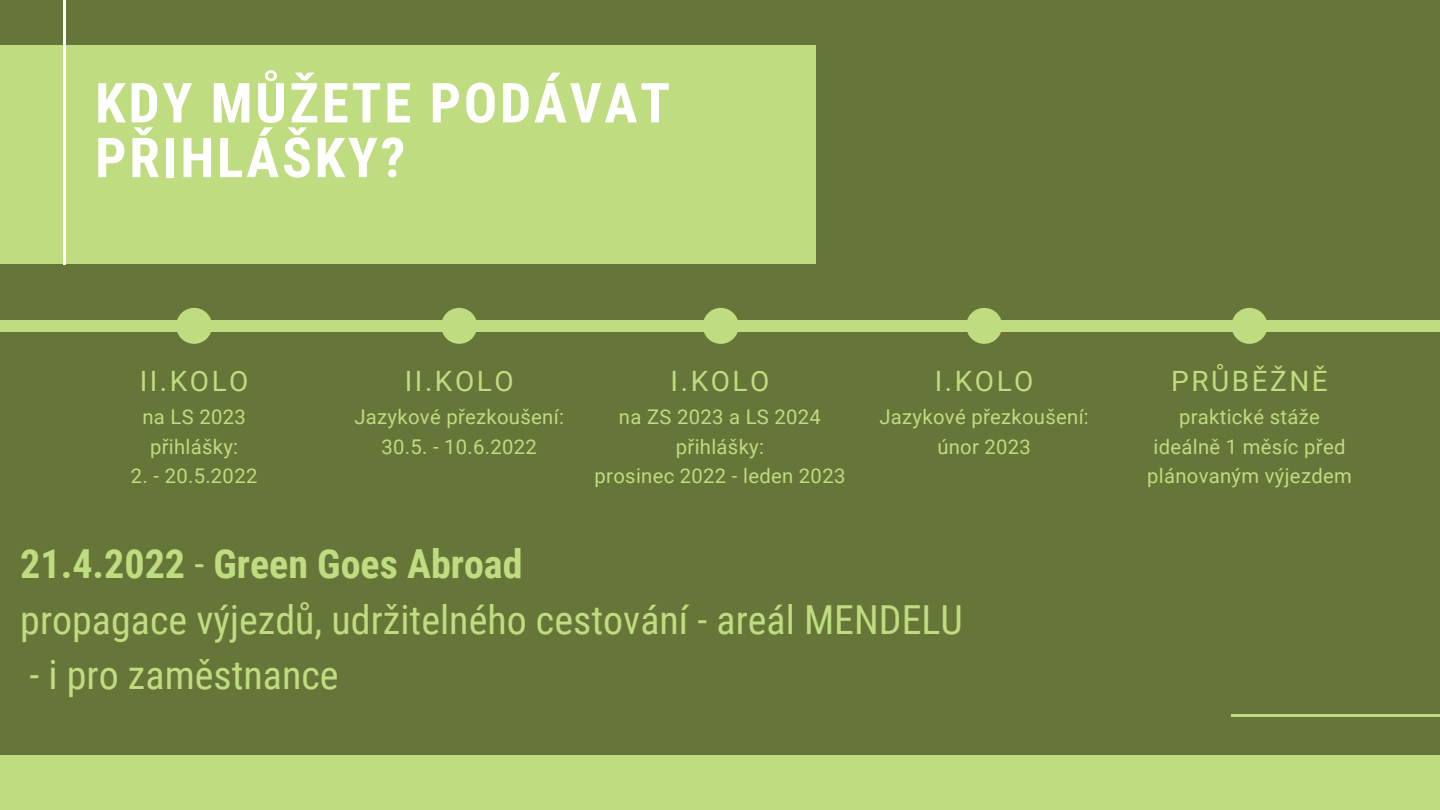
<style>
.page{position:relative;width:1440px;height:810px;background:#667538}
.page>*{position:absolute;margin:0;border:0;box-sizing:border-box;transform-origin:0 0}
.t1{font:700 55.2px/54.8px "Roboto Condensed";letter-spacing:.05em;color:#fff}
.t2{font:40px "Roboto Condensed";color:#bfdc80}
.t3{font:700 40px "Roboto Condensed";color:#bfdc80}
.t4{font:28px "Roboto";letter-spacing:.09em;color:#bfdc80}
.t5{font:20.2px/29.2px "Roboto";letter-spacing:.015em;color:#bfdc80;text-align:center}
.s1{font-weight:400}
</style>
<div class="page">
<div style="left:0;top:45px;width:816px;height:219px;background:#bfdc80"></div>
<hr style="left:63px;top:0;width:3px;height:264px;background:#fff">
<hr style="left:1232px;top:714px;width:208px;height:3px;background:#bfdc80">
<div style="left:0;top:755px;width:1440px;height:55px;background:#bfdc80"></div>
<div style="left:0;top:320px;width:1440px;height:12px;background:#bfdc80"></div>
<div style="left:176px;top:308px;width:36px;height:36px;background:#bfdc80;border-radius:50%"></div>
<div style="left:441px;top:308px;width:36px;height:36px;background:#bfdc80;border-radius:50%"></div>
<div style="left:703px;top:308px;width:36px;height:36px;background:#bfdc80;border-radius:50%"></div>
<div style="left:966px;top:308px;width:36px;height:36px;background:#bfdc80;border-radius:50%"></div>
<div style="left:1232px;top:308px;width:36px;height:36px;background:#bfdc80;border-radius:50%"></div>
<p class="t1" style="left:95px;top:76px;width:576px">KDY MŮŽETE PODÁVAT<br>PŘIHLÁŠKY?</p>
<p class="t4" style="left:140px;top:365px;width:110px">II.KOLO</p>
<p class="t5" style="left:142px;top:403px;width:105px">na LS 2023</p>
<p class="t5" style="left:150px;top:432px;width:90px">přihlášky:</p>
<p class="t5" style="left:131px;top:461px;width:128px">2. - 20.5.2022</p>
<p class="t4" style="left:405px;top:365px;width:110px">II.KOLO</p>
<p class="t5" style="left:354px;top:403px;width:211px">Jazykové přezkoušení:</p>
<p class="t5" style="left:381px;top:432px;width:157px">30.5. - 10.6.2022</p>
<p class="t4" style="left:671px;top:365px;width:100px">I.KOLO</p>
<p class="t5" style="left:619px;top:403px;width:204px">na ZS 2023 a LS 2024</p>
<p class="t5" style="left:676px;top:432px;width:90px">přihlášky:</p>
<p class="t5" style="left:595px;top:461px;width:252px">prosinec 2022 - leden 2023</p>
<p class="t4" style="left:935px;top:365px;width:100px">I.KOLO</p>
<p class="t5" style="left:879px;top:403px;width:211px">Jazykové přezkoušení:</p>
<p class="t5" style="left:937px;top:432px;width:95px">únor 2023</p>
<p class="t3" style="left:20px;top:541px;width:504px">21.4.2022 <span class="s1">-</span> Green Goes Abroad</p>
<p class="t2" style="left:20px;top:597px;width:944px">propagace výjezdů, udržitelného cestování - areál MENDELU</p>
<p class="t2" style="left:29px;top:652px;width:311px">- i pro zaměstnance</p>
<p class="t4" style="left:1171px;top:365px;width:158px">PRŮBĚŽNĚ</p>
<p class="t5" style="left:1179px;top:403px;width:142px">praktické stáže</p>
<p class="t5" style="left:1147px;top:432px;width:206px">ideálně 1 měsíc před plánovaným výjezdem</p>
</div>
